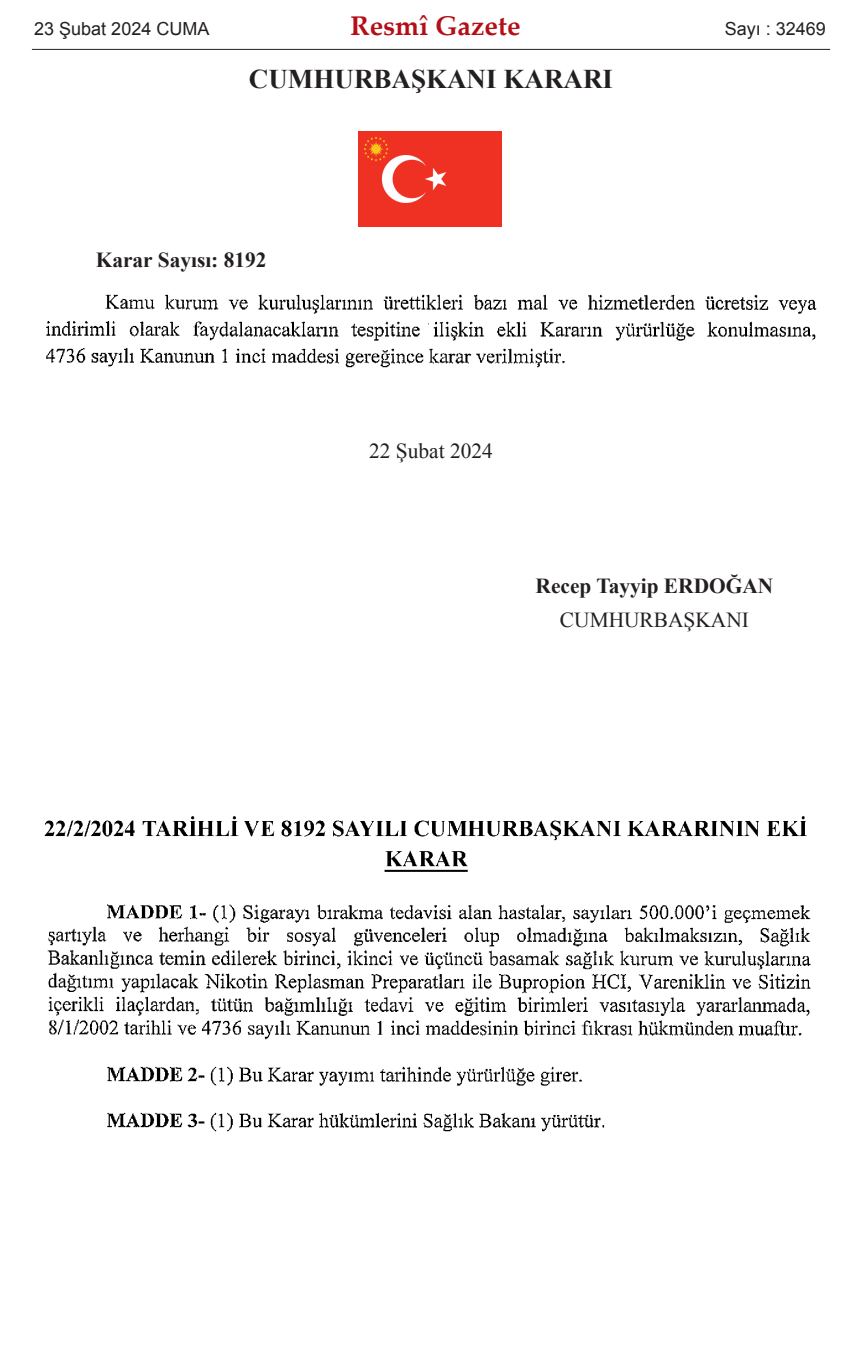
<style>
.page{position:relative;width:862px;height:1353px;background:#fff}
.page>*{position:absolute;margin:0;border:0;box-sizing:border-box;transform-origin:0 0}
.t1{font:700 27px "Times New Roman";color:#231f20}
.t2{font:700 27px "Palatino Linotype";color:#b40e16}
.t3{font:700 21.38px "Times New Roman";color:#231f20}
.t4{font:21.38px "Times New Roman";color:#231f20}
.t5{font:18px "Arial";color:#231f20}
</style>
<div class="page">
<img style="left:358px;top:131px;width:143px;height:96px">
<img style="left:46px;top:294px;width:771px;height:74px">
<img style="left:44px;top:816px;width:767px;height:316px">
<hr style="left:32px;top:49px;width:797px;height:1px;background:#231f20">
<p class="t5" style="left:34px;top:18px;width:177px">23 Şubat 2024 CUMA</p>
<p class="t2" style="left:350px;top:15px;width:171px">Resmî Gazete</p>
<p class="t5" style="left:724px;top:18px;width:103px">Sayı : 32469</p>
<p class="t1" style="left:249px;top:64px;width:365px">CUMHURBAŞKANI KARARI</p>
<p class="t3" style="left:96px;top:247px;width:172px">Karar Sayısı: 8192</p>
<p class="t4" style="left:369px;top:439px;width:125px">22 Şubat 2024</p>
<p class="t3" style="left:535px;top:574px;width:239px">Recep Tayyip ERDOĞAN</p>
<p class="t4" style="left:559px;top:607px;width:190px">CUMHURBAŞKANI</p>
</div>
